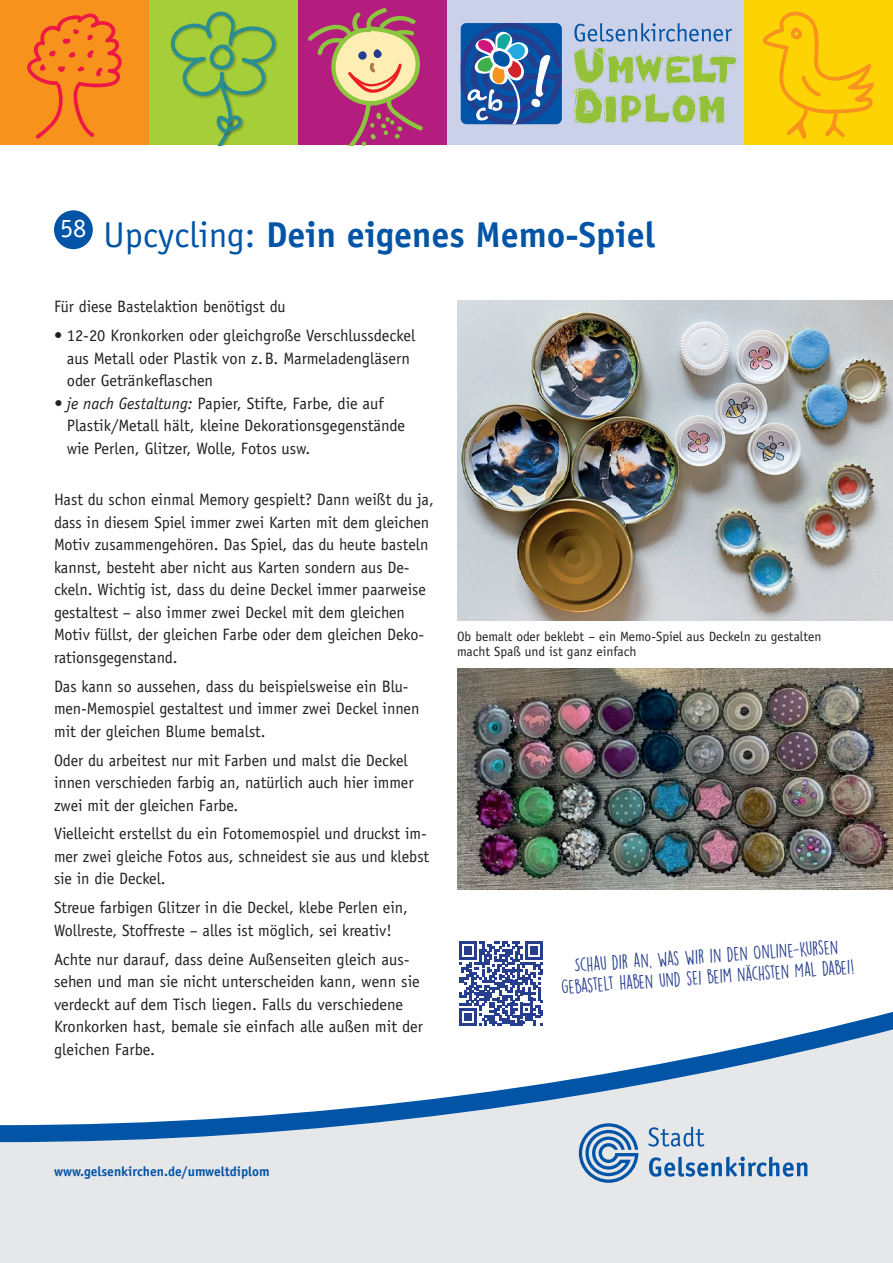
<style>
.page{position:relative;width:893px;height:1263px;background:#fff}
.page>*{position:absolute;margin:0;border:0;box-sizing:border-box;transform-origin:0 0}
.t1{font:700 36px "Officina Sans Std";color:#0154a6}
.t2{font:18px/21px "DK Lemon Yellow Sun";color:#253f8e;text-align:center}
.t3{font:16.5px/22.5px "Officina Sans Std";color:#231f20}
.t4{font:13.5px/15px "Officina Sans Std";color:#231f20}
.t5{font:700 13.5px "Officina Sans Std";color:#0154a6}
.s1{font-weight:400}
.s2{font-style:italic}
</style>
<div class="page">
<div style="left:744px;top:0;width:149px;height:145px;background:#fed304"></div>
<div style="left:446px;top:0;width:298px;height:145px;background:#cbd1e9"></div>
<svg style="left:763px;top:11px;width:111px;height:128px"></svg>
<div style="left:0;top:1142px;width:893px;height:121px;background:#e6e7e9"></div>
<svg style="left:0;top:1012px;width:893px;height:130px"></svg>
<svg style="left:648px;top:1127px;width:159px;height:50px;background:#bacbdc"></svg>
<svg style="left:579px;top:1123px;width:59px;height:60px;background:#85a9cc"></svg>
<div style="left:0;top:0;width:149px;height:145px;background:#f7931d"></div>
<svg style="left:27px;top:13px;width:95px;height:126px"></svg>
<div style="left:149px;top:0;width:149px;height:145px;background:#a6ce39"></div>
<svg style="left:170px;top:11px;width:108px;height:134px"></svg>
<div style="left:298px;top:0;width:148px;height:145px;background:#b31d7d"></div>
<svg style="left:308px;top:8px;width:115px;height:137px"></svg>
<svg style="left:574px;top:23px;width:163px;height:102px"></svg>
<svg style="left:461px;top:23px;width:101px;height:101px;background:#3d6aa6"></svg>
<div style="left:54px;top:210px;width:39px;height:39px;background:#0154a6;border-radius:50%"></div>
<img style="left:457px;top:300px;width:436px;height:320px">
<img style="left:457px;top:668px;width:436px;height:222px">
<svg style="left:459px;top:941px;width:84px;height:85px"></svg>
<h1 class="t1" style="left:60px;top:212px;width:597px"><sup>58</sup> <span class="s1">Upcycling:</span> Dein eigenes Memo-Spiel</h1>
<p class="t3" style="left:54px;top:296px;width:233px">Für diese Bastelaktion benötigst du</p>
<p class="t3" style="left:67px;top:324px;width:350px;text-indent:-13px">• 12-20 Kronkorken oder gleichgroße Verschlussdeckel aus Metall oder Plastik von z.B. Marmeladengläsern oder Getränkeflaschen</p>
<p class="t3" style="left:67px;top:392px;width:340px;text-indent:-13px"><span class="s2">• je nach Gestaltung:</span> Papier, Stifte, Farbe, die auf<br>Plastik/Metall hält, kleine Dekorationsgegenstände wie Perlen, Glitzer, Wolle, Fotos usw.</p>
<p class="t3" style="left:54px;top:488px;width:381px">Hast du schon einmal Memory gespielt? Dann weißt du ja, dass in diesem Spiel immer zwei Karten mit dem gleichen Motiv zusammengehören. Das Spiel, das du heute basteln kannst, besteht aber nicht aus Karten sondern aus De&shy;ckeln. Wichtig ist, dass du deine Deckel immer paarweise gestaltest – also immer zwei Deckel mit dem gleichen Motiv füllst, der gleichen Farbe oder dem gleichen Deko&shy;rationsgegenstand.</p>
<p class="t3" style="left:54px;top:675px;width:367px">Das kann so aussehen, dass du beispielsweise ein Blu&shy;men-Memospiel gestaltest und immer zwei Deckel innen mit der gleichen Blume bemalst.</p>
<p class="t3" style="left:54px;top:749px;width:361px">Oder du arbeitest nur mit Farben und malst die Deckel innen verschieden farbig an, natürlich auch hier immer zwei mit der gleichen Farbe.</p>
<p class="t3" style="left:54px;top:823px;width:377px">Vielleicht erstellst du ein Fotomemospiel und druckst im&shy;mer zwei gleiche Fotos aus, schneidest sie aus und klebst sie in die Deckel.</p>
<p class="t3" style="left:54px;top:896px;width:356px">Streue farbigen Glitzer in die Deckel, klebe Perlen ein,<br>Wollreste, Stoffreste – alles ist möglich, sei kreativ!</p>
<p class="t3" style="left:54px;top:948px;width:370px">Achte nur darauf, dass deine Außenseiten gleich aus&shy;sehen und man sie nicht unterscheiden kann, wenn sie verdeckt auf dem Tisch liegen. Falls du verschiedene Kronkorken hast, bemale sie einfach alle außen mit der gleichen Farbe.</p>
<p class="t4" style="left:457px;top:629px;width:366px">Ob bemalt oder beklebt – ein Memo-Spiel aus Deckeln zu gestalten macht Spaß und ist ganz einfach</p>
<p class="t2" style="left:559px;top:955px;width:295px;rotate:-4deg">Schau dir an, was wir in den Online-Kursen gebastelt haben und sei beim nächsten Mal dabei!</p>
<p class="t5" style="left:54px;top:1163px;width:217px">www.gelsenkirchen.de/umweltdiplom</p>
</div>
